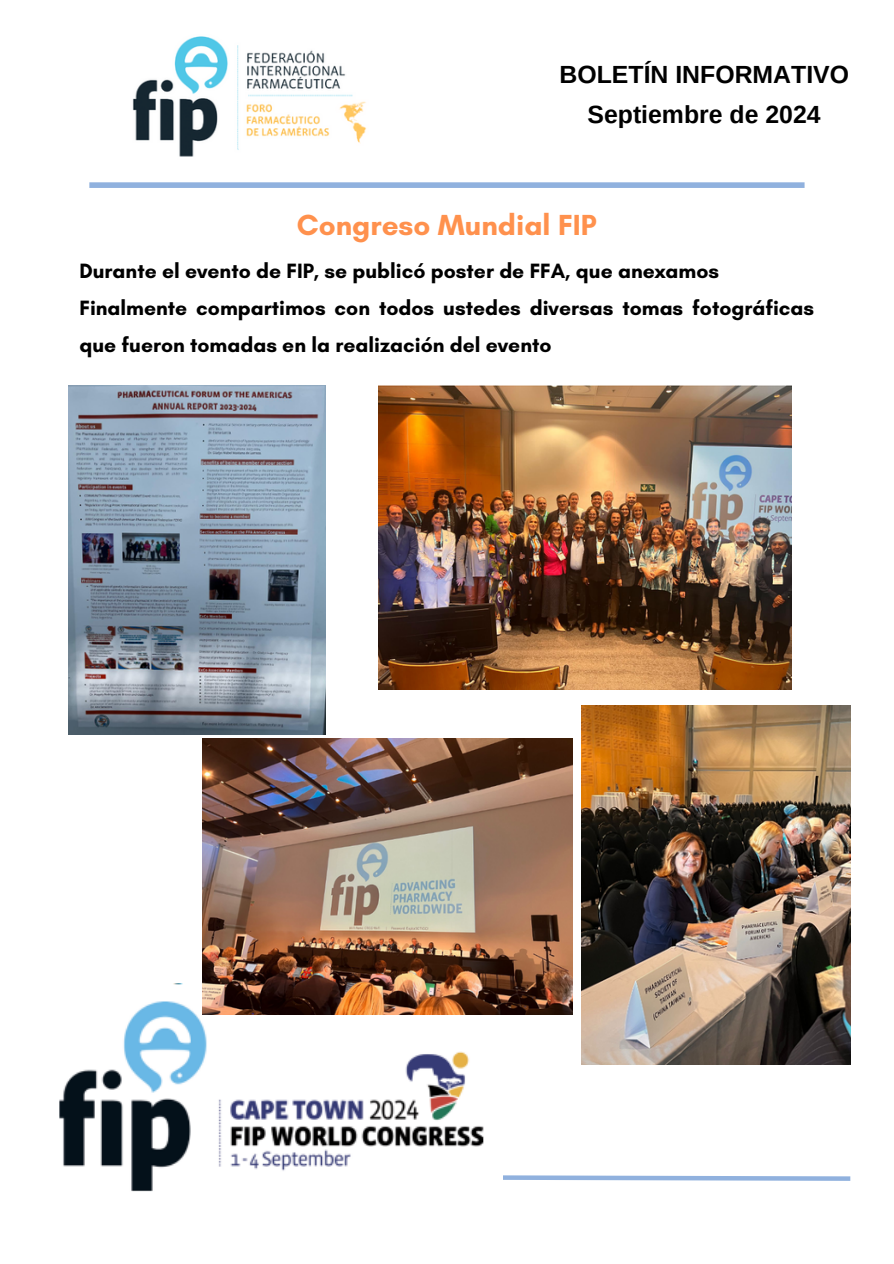
<style>
.page{position:relative;width:894px;height:1264px;background:#fff}
.page>*{position:absolute;margin:0;border:0;box-sizing:border-box;transform-origin:0 0}
.t1{font:700 29.55px "Glacial Indifference";color:#ff914d}
.t2{font:700 24.75px "Arimo";color:#000}
.t3{font:700 21.15px/37px "Glacial Indifference";color:#000}
</style>
<div class="page">
<div style="left:89px;top:182px;width:715px;height:6px;background:#90b1de"></div>
<svg style="left:503px;top:1175px;width:348px;height:6px;background:#abc4e6"></svg>
<img style="left:59px;top:983px;width:444px;height:209px">
<img style="left:132px;top:36px;width:235px;height:121px">
<img style="left:581px;top:705px;width:269px;height:359px">
<img style="left:69px;top:385px;width:256px;height:349px">
<img style="left:378px;top:385px;width:413px;height:304px">
<img style="left:202px;top:738px;width:371px;height:276px">
<p class="t2" style="left:559px;top:61px;width:291px">BOLETÍN INFORMATIVO</p>
<h1 class="t2" style="left:587px;top:101px;width:234px">Septiembre de 2024</h1>
<h2 class="t1" style="left:297px;top:207px;width:301px">Congreso Mundial FIP</h2>
<p class="t3" style="left:79px;top:252px;width:641px">Durante el evento de FIP, se publicó poster de FFA, que anexamos</p>
<p class="t3" style="left:79px;top:289px;width:736px">Finalmente compartimos con todos ustedes diversas tomas fotográficas que fueron tomadas en la realización del evento</p>
</div>
